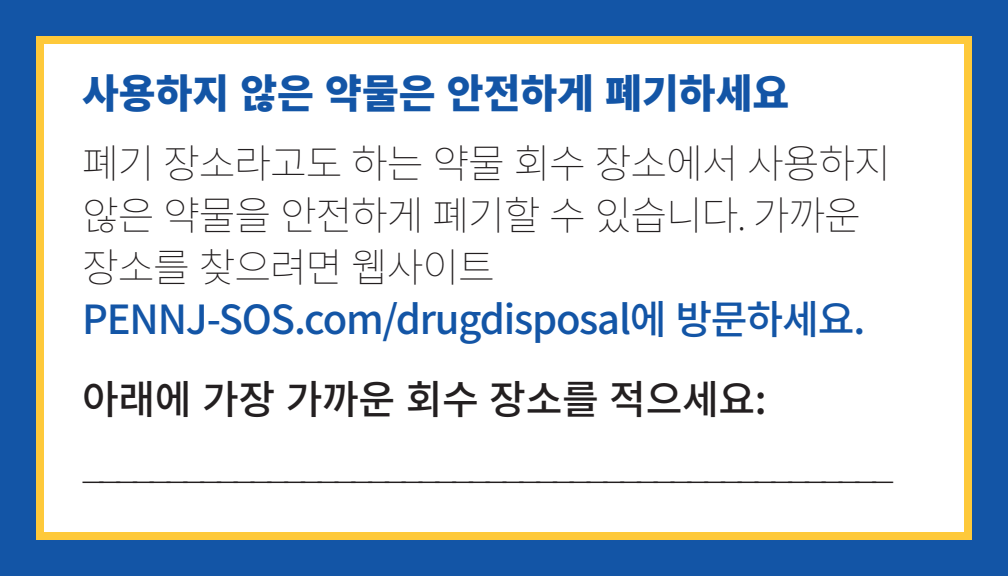
<style>
.page{position:relative;width:1008px;height:576px;background:#1355a6}
.page>*{position:absolute;margin:0;border:0;box-sizing:border-box;transform-origin:0 0}
.t1{font:100 40px/52px "Noto Sans KR";letter-spacing:-.03em;color:#231f20}
.t2{font:900 40px "Noto Sans KR";color:#1355a6}
.t3{font:500 40px "Noto Sans KR";letter-spacing:-.01em;color:#231f20}
.s1{font-weight:500;color:#1355a6}
</style>
<div class="page">
<div style="left:36px;top:36px;width:936px;height:504px;background:#fff;border:8px solid #fec93a"></div>
<p class="t2" style="left:82px;top:71px;width:709px">사용하지 않은 약물은 안전하게 폐기하세요</p>
<p class="t1" style="left:82px;top:138px;width:810px">폐기 장소라고도 하는 약물 회수 장소에서 사용하지 않은 약물을 안전하게 폐기할 수 있습니다. 가까운 장소를 찾으려면 웹사이트<br><span class="s1">PENNJ-SOS.com/drugdisposal에 방문하세요.</span></p>
<p class="t3" style="left:82px;top:377px;width:686px">아래에 가장 가까운 회수 장소를 적으세요:</p>
<p class="t1" style="left:82px;top:438px;width:813px">________________________________________________</p>
</div>
